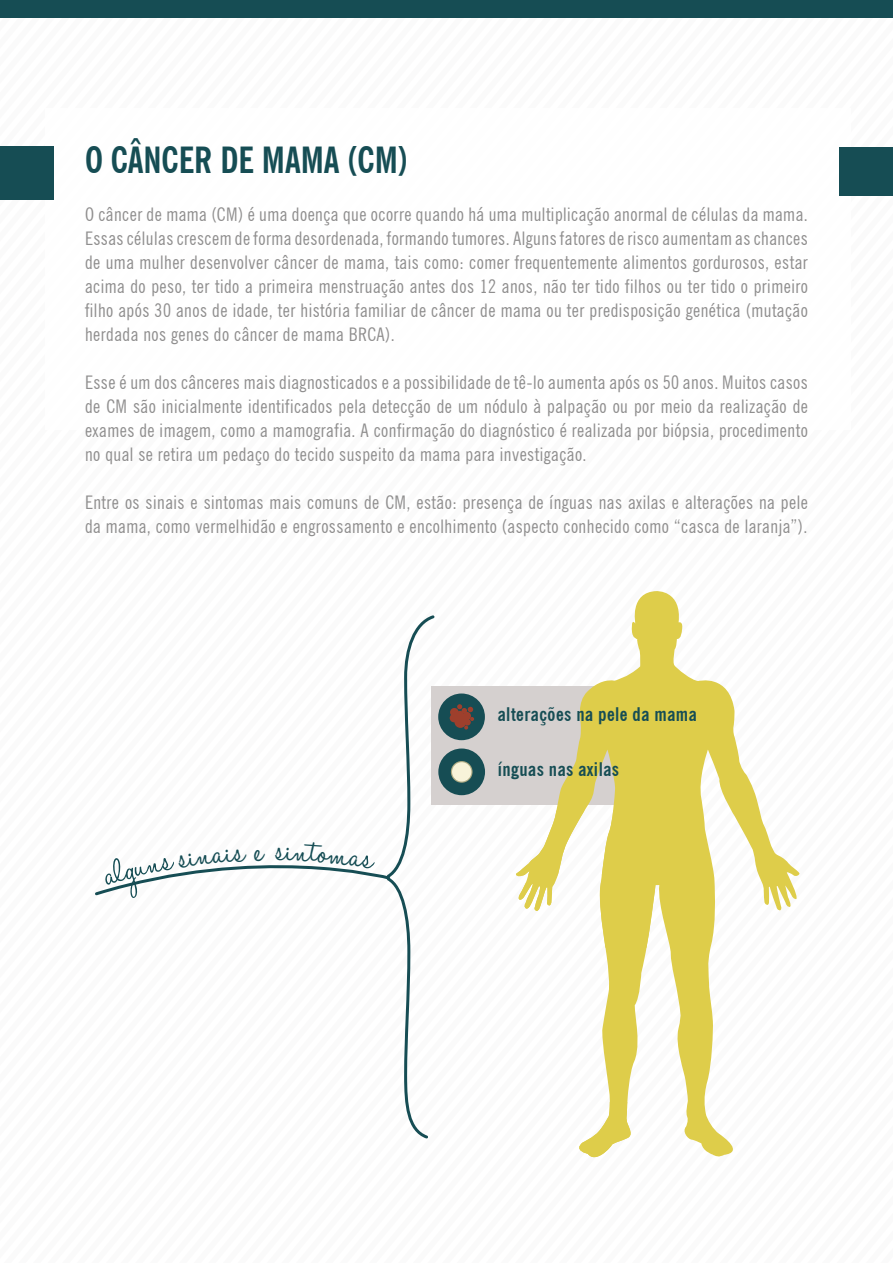
<style>
.page{position:relative;width:893px;height:1263px;background:#fff}
.page>*{position:absolute;margin:0;border:0;box-sizing:border-box;transform-origin:0 0}
.t1{font:700 condensed 36px "News Gothic BT";color:#164d54}
.t2{font:condensed 18.75px/24px "News Gothic BT";letter-spacing:.025em;color:#8f8e8e;text-align:justify}
.t3{font:700 condensed 18.75px "News Gothic BT";letter-spacing:.025em;color:#164d54}
</style>
<div class="page">
<div style="left:0;top:0;width:893px;height:17px;background:#164d54"></div>
<div style="left:0;top:147px;width:53px;height:53px;background:#164d54"></div>
<div style="left:840px;top:147px;width:53px;height:49px;background:#164d54"></div>
<div style="left:431px;top:686px;width:233px;height:118px;background:#d5d0cf"></div>
<div style="left:438px;top:693px;width:47px;height:47px;background:#164d54;border-radius:50%"></div>
<div style="left:438px;top:748px;width:47px;height:47px;background:#164d54;border-radius:50%"></div>
<svg style="left:515px;top:591px;width:285px;height:567px"></svg>
<div style="left:450px;top:708px;width:9px;height:9px;background:#9e3f2c;border-radius:50%"></div>
<div style="left:450px;top:714px;width:8px;height:8px;background:#9e3f2c;border-radius:50%"></div>
<svg style="left:454px;top:716px;width:12px;height:12px"></svg>
<svg style="left:457px;top:704px;width:17px;height:25px"></svg>
<div style="left:464px;top:719px;width:7px;height:6px;background:#9e3f2c;border-radius:50%"></div>
<div style="left:456px;top:711px;width:8px;height:7px;background:#9e3f2c;border-radius:50%"></div>
<svg style="left:451px;top:761px;width:21px;height:22px"></svg>
<div style="left:452px;top:762px;width:19px;height:19px;background:#f8f3d9;border-radius:50%"></div>
<svg style="left:95px;top:615px;width:342px;height:524px"></svg>
<h1 class="t1" style="left:85px;top:138px;width:325px">O CÂNCER DE MAMA (CM)</h1>
<p class="t2" style="left:85px;top:202px;width:724px">O câncer de mama (CM) é uma doença que ocorre quando há uma multiplicação anormal de células da mama.<br>Essas células crescem de forma desordenada, formando tumores. Alguns fatores de risco aumentam as chances de uma mulher desenvolver câncer de mama, tais como: comer frequentemente alimentos gordurosos, estar acima do peso, ter tido a primeira menstruação antes dos 12 anos, não ter tido filhos ou ter tido o primeiro filho após 30 anos de idade, ter história familiar de câncer de mama ou ter predisposição genética (mutação herdada nos genes do câncer de mama BRCA).</p>
<p class="t2" style="left:85px;top:370px;width:724px">Esse é um dos cânceres mais diagnosticados e a possibilidade de tê-lo aumenta após os 50 anos. Muitos casos de CM são inicialmente identificados pela detecção de um nódulo à palpação ou por meio da realização de exames de imagem, como a mamografia. A confirmação do diagnóstico é realizada por biópsia, procedimento no qual se retira um pedaço do tecido suspeito da mama para investigação.</p>
<p class="t2" style="left:85px;top:490px;width:724px">Entre os sinais e sintomas mais comuns de CM, estão: presença de ínguas nas axilas e alterações na pele da mama, como vermelhidão e engrossamento e encolhimento (aspecto conhecido como “casca de laranja”).</p>
<p class="t3" style="left:498px;top:703px;width:201px">alterações na pele da mama</p>
<p class="t3" style="left:498px;top:757px;width:123px">ínguas nas axilas</p>
</div>
